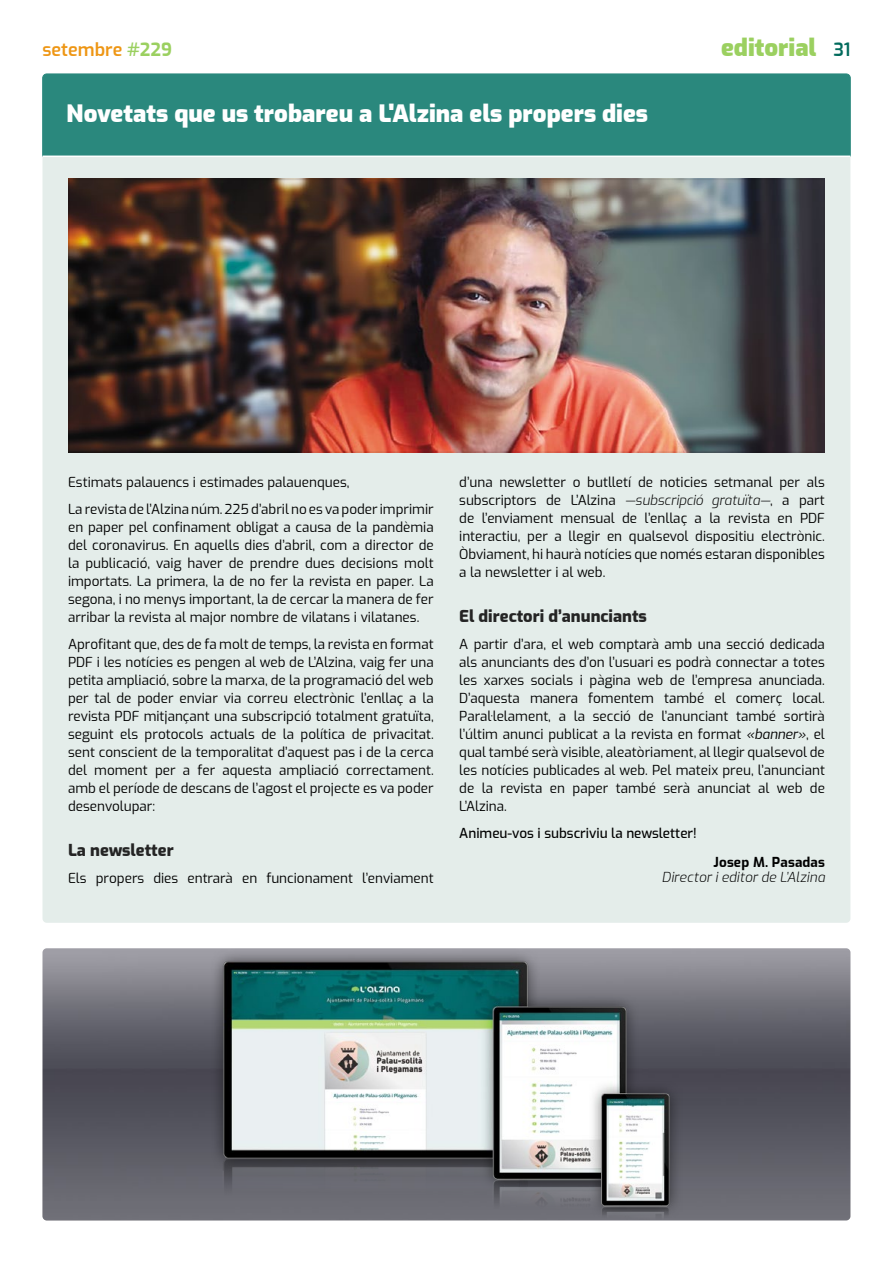
<style>
.page{position:relative;width:893px;height:1263px;background:#fff}
.page>*{position:absolute;margin:0;border:0;box-sizing:border-box;transform-origin:0 0}
.H1W{font:900 24px "Exo";color:#fff}
.t1{font:900 24px "Exo";color:#9bd060}
.t2{font:600 18px "Exo";color:#ee9614}
.t3{font:600 18px "Exo";color:#006a5c}
.PH2{font:800 16.5px "Exo";color:#242424}
.t4{font:13.5px/18px "Exo";color:#000;text-align:justify}
.t5{font:500 13.5px "Exo";color:#000}
.SIG2{font:italic 300 13.5px "Exo";letter-spacing:.01em;color:#000}
.SIG{font:700 13.5px "Exo";letter-spacing:.01em;color:#000}
.s1{color:#9bd060}
.s2{font-weight:700;color:#9bd060}
.s3{font-weight:300;font-style:italic}
.s4{font-style:italic}
</style>
<div class="page">
<div style="left:43px;top:75px;width:807px;height:848px;background:#e4edea;border-radius:4px"></div>
<div style="left:42px;top:74px;width:809px;height:82px;background:#2a887d"></div>
<hr style="left:43px;top:156px;width:807px;height:1px;background:#fff">
<img style="left:43px;top:948px;width:807px;height:272px">
<img style="left:211px;top:948px;width:471px;height:272px">
<img style="left:71px;top:182px;width:751px;height:268px">
<p class="t2" style="left:43px;top:36px;width:131px">setembre <span class="s1">#</span><span class="s2">229</span></p>
<p class="t1" style="left:721px;top:29px;width:97px">editorial</p>
<p class="t3" style="left:833px;top:36px;width:19px">31</p>
<p class="H1W" style="left:67px;top:94px;width:583px">Novetats que us trobareu a L'Alzina els propers dies</p>
<p class="t4" style="left:68px;top:472px;width:283px">Estimats palauencs i estimades palauenques,</p>
<p class="t4" style="left:68px;top:499px;width:367px">La revista de l’Alzina núm. 225 d’abril no es va poder imprimir en paper pel confinament obligat a causa de la pandèmia del coronavirus. En aquells dies d’abril, com a director de la publicació, vaig haver de prendre dues decisions molt importats. La primera, la de no fer la revista en paper. La segona, i no menys important, la de cercar la manera de fer arribar la revista al major nombre de vilatans i vilatanes.</p>
<p class="t4" style="left:68px;top:634px;width:367px">Aprofitant que, des de fa molt de temps, la revista en format PDF i les notícies es pengen al web de L’Alzina, vaig fer una petita ampliació, sobre la marxa, de la programació del web per tal de poder enviar via correu electrònic l’enllaç a la revista PDF mitjançant una subscripció totalment gratuïta, seguint els protocols actuals de la política de privacitat. sent conscient de la temporalitat d’aquest pas i de la cerca del moment per a fer aquesta ampliació correctament. amb el període de descans de l’agost el projecte es va poder desenvolupar:</p>
<p class="PH2" style="left:68px;top:837px;width:107px">La newsletter</p>
<p class="t4" style="left:68px;top:868px;width:367px">Els propers dies entrarà en funcionament l’enviament</p>
<p class="t4" style="left:459px;top:472px;width:367px">d’una newsletter o butlletí de noticies setmanal per als subscriptors de L’Alzina <span class="s3">—subscripció gratuïta—</span>, a part de l’enviament mensual de l’enllaç a la revista en PDF interactiu, per a llegir en qualsevol dispositiu electrònic.<br>Òbviament, hi haurà notícies que només estaran disponibles a la newsletter i al web.</p>
<p class="PH2" style="left:459px;top:603px;width:189px">El directori d’anunciants</p>
<p class="t4" style="left:459px;top:634px;width:367px">A partir d’ara, el web comptarà amb una secció dedicada als anunciants des d’on l’usuari es podrà connectar a totes les xarxes socials i pàgina web de l’empresa anunciada.<br>D’aquesta manera fomentem també el comerç local.<br>Paral·lelament, a la secció de l’anunciant també sortirà l’últim anunci publicat a la revista en format <span class="s4">«banner»</span>, el qual també serà visible, aleatòriament, al llegir qualsevol de les notícies publicades al web. Pel mateix preu, l’anunciant de la revista en paper també serà anunciat al web de L’Alzina.</p>
<p class="t5" style="left:459px;top:823px;width:239px">Animeu-vos i subscriviu la newsletter!</p>
<p class="SIG" style="left:713px;top:852px;width:113px">Josep M. Pasadas</p>
<p class="SIG2" style="left:662px;top:867px;width:165px">Director i editor de L’Alzina</p>
</div>
